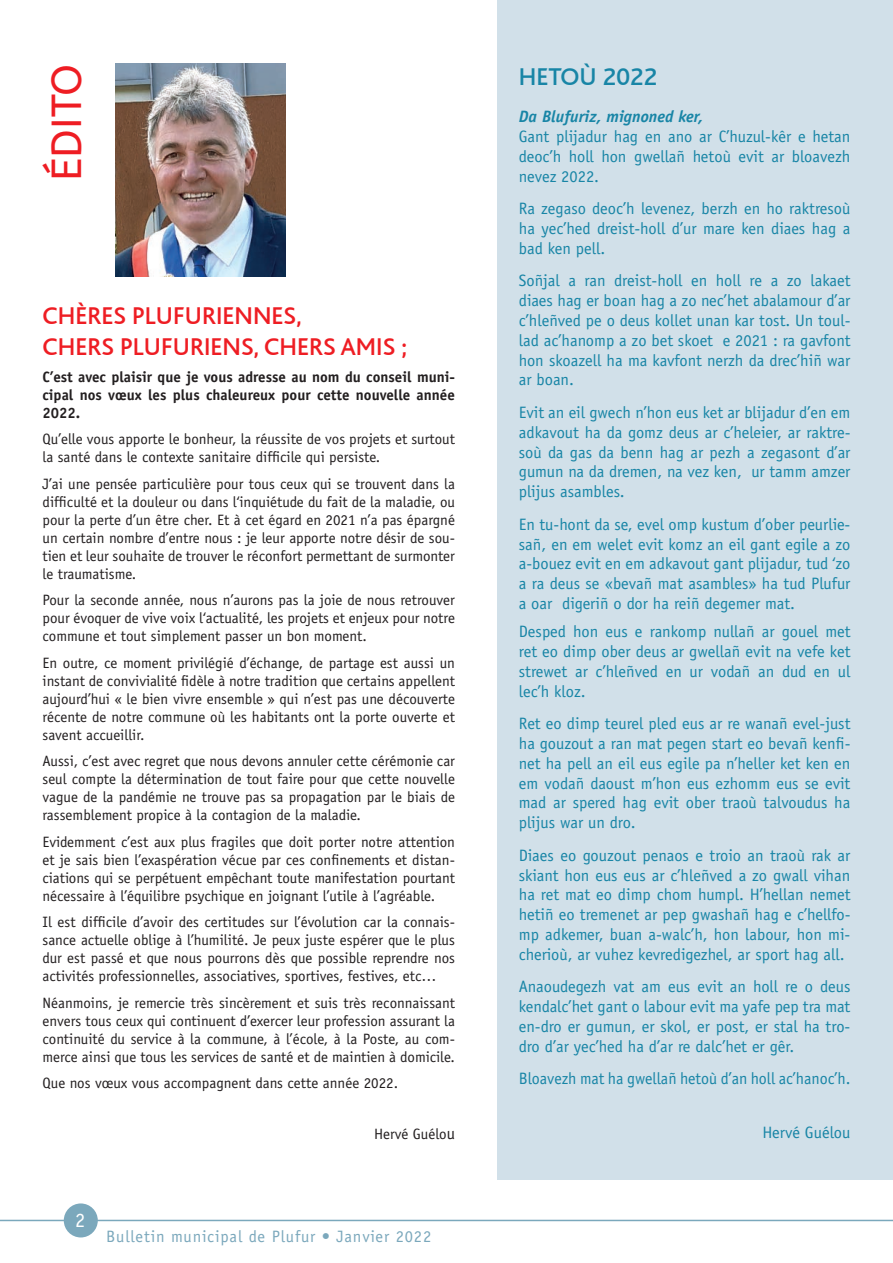
<style>
.page{position:relative;width:893px;height:1263px;background:#fff}
.page>*{position:absolute;margin:0;border:0;box-sizing:border-box;transform-origin:0 0}
.t1{font:42px "A Bee Zee";color:#ee1d23}
.t2{font:500 25.5px/31.5px "Bliss";color:#ee1d23}
.t3{font:500 25.5px "Bliss";color:#1885a6}
.t4{font:20.25px "Officina Sans";color:#fff}
.t5{font:16.5px/19.8px "Officina Sans";color:#1885a6;text-align:justify}
.t6{font:16.5px "Officina Sans";letter-spacing:.05em;color:#7ba8bc}
.t7{font:italic 700 16.5px "Officina Sans";color:#1885a6}
.t8{font:15px/18px "Officina Sans";color:#231f20;text-align:justify}
.t9{font:700 15px/18px "Officina Sans";color:#231f20;text-align:justify}
.s1{font-size:16.5px}
</style>
<div class="page">
<hr style="left:0;top:1220px;width:893px;height:1px;background:#7ba8bc">
<div style="left:64px;top:1203px;width:34px;height:34px;background:#7ba8bc;border-radius:50%"></div>
<img style="left:116px;top:64px;width:170px;height:212px">
<div style="left:497px;top:0;width:396px;height:1179px;background:#d1e0e9"></div>
<h1 class="t1" style="left:43px;top:181px;width:119px;rotate:-90deg">ÉDITO</h1>
<h2 class="t2" style="left:43px;top:300px;width:366px">CHÈRES PLUFURIENNES,<br>CHERS PLUFURIENS, CHERS AMIS ;</h2>
<p class="t9" style="left:43px;top:367px;width:414px">C’est avec plaisir que je vous adresse au nom du conseil muni&shy;cipal nos vœux les plus chaleureux pour cette nouvelle année 2022.</p>
<p class="t8" style="left:43px;top:430px;width:414px">Qu’elle vous apporte le bonheur, la réussite de vos projets et surtout la santé dans le contexte sanitaire difficile qui persiste.</p>
<p class="t8" style="left:43px;top:475px;width:414px">J’ai une pensée particulière pour tous ceux qui se trouvent dans la difficulté et la douleur ou dans l‘inquiétude du fait de la maladie, ou pour la perte d’un être cher. Et à cet égard en 2021 n’a pas épargné un certain nombre d’entre nous : je leur apporte notre désir de sou&shy;tien et leur souhaite de trouver le réconfort permettant de surmonter le traumatisme.</p>
<p class="t8" style="left:43px;top:591px;width:414px">Pour la seconde année, nous n’aurons pas la joie de nous retrouver pour évoquer de vive voix l‘actualité, les projets et enjeux pour notre commune et tout simplement passer un bon moment.</p>
<p class="t8" style="left:43px;top:654px;width:414px">En outre, ce moment privilégié d’échange, de partage est aussi un instant de convivialité fidèle à notre tradition que certains appellent aujourd’hui « le bien vivre ensemble » qui n’est pas une découverte récente de notre commune où les habitants ont la porte ouverte et savent accueillir.</p>
<p class="t8" style="left:43px;top:752px;width:414px">Aussi, c’est avec regret que nous devons annuler cette cérémonie car seul compte la détermination de tout faire pour que cette nouvelle vague de la pandémie ne trouve pas sa propagation par le biais de rassemblement propice à la contagion de la maladie.</p>
<p class="t8" style="left:43px;top:833px;width:414px">Evidemment c’est aux plus fragiles que doit porter notre attention et je sais bien l’exaspération vécue par ces confinements et distan&shy;ciations qui se perpétuent empêchant toute manifestation pourtant nécessaire à l’équilibre psychique en joignant l’utile à l’agréable.</p>
<p class="t8" style="left:43px;top:913px;width:414px">Il est difficile d’avoir des certitudes sur l’évolution car la connais&shy;sance actuelle oblige à l’humilité. Je peux juste espérer que le plus dur est passé et que nous pourrons dès que possible reprendre nos activités professionnelles, associatives, sportives, festives, etc…</p>
<p class="t8" style="left:43px;top:994px;width:414px">Néanmoins, je remercie très sincèrement et suis très reconnaissant envers tous ceux qui continuent d’exercer leur profession assurant la continuité du service à la commune, à l’école, à la Poste, au com&shy;merce ainsi que tous les services de santé et de maintien à domicile.</p>
<p class="t8" style="left:43px;top:1074px;width:357px">Que nos vœux vous accompagnent dans cette année 2022.</p>
<p class="t8" style="left:374px;top:1125px;width:82px">Hervé Guélo<span class="s1">u</span></p>
<h3 class="t4" style="left:75px;top:1209px;width:12px">2</h3>
<p class="t6" style="left:106px;top:1226px;width:326px">Bulletin municipal de Plufur • Janvier 2022</p>
<h2 class="t3" style="left:519px;top:64px;width:140px">HETOÙ 2022</h2>
<p class="t7" style="left:519px;top:107px;width:186px">Da Blufuriz, mignoned ker,</p>
<p class="t5" style="left:519px;top:127px;width:333px">Gant plijadur hag en ano ar C’huzul-kêr e hetan deoc’h holl hon gwellañ hetoù evit ar bloavezh nevez 2022.</p>
<p class="t5" style="left:519px;top:199px;width:333px">Ra zegaso deoc’h levenez, berzh en ho raktresoù ha yec’hed dreist-holl d’ur mare ken diaes hag a bad ken pell.</p>
<p class="t5" style="left:519px;top:271px;width:333px">Soñjal a ran dreist-holl en holl re a zo lakaet diaes hag er boan hag a zo nec’het abalamour d’ar c’hleñved pe o deus kollet unan kar tost. Un toul&shy;lad ac’hanomp a zo bet skoet e 2021 : ra gavfont hon skoazell ha ma kavfont nerzh da drec’hiñ war ar boan.</p>
<p class="t5" style="left:519px;top:402px;width:333px">Evit an eil gwech n’hon eus ket ar blijadur d’en em adkavout ha da gomz deus ar c’heleier, ar raktre&shy;soù da gas da benn hag ar pezh a zegasont d’ar gumun na da dremen, na vez ken, ur tamm amzer plijus asambles.</p>
<p class="t5" style="left:519px;top:514px;width:333px">En tu-hont da se, evel omp kustum d’ober peurlie&shy;sañ, en em welet evit komz an eil gant egile a zo a-bouez evit en em adkavout gant plijadur, tud ‘zo a ra deus se «bevañ mat asambles» ha tud Plufur a oar digeriñ o dor ha reiñ degemer mat.</p>
<p class="t5" style="left:519px;top:622px;width:333px">Desped hon eus e rankomp nullañ ar gouel met ret eo dimp ober deus ar gwellañ evit na vefe ket strewet ar c’hleñved en ur vodañ an dud en ul lec’h kloz.</p>
<p class="t5" style="left:519px;top:714px;width:333px">Ret eo dimp teurel pled eus ar re wanañ evel-just ha gouzout a ran mat pegen start eo bevañ kenfi&shy;net ha pell an eil eus egile pa n’heller ket ken en em vodañ daoust m’hon eus ezhomm eus se evit mad ar spered hag evit ober traoù talvoudus ha plijus war un dro.</p>
<p class="t5" style="left:519px;top:845px;width:333px">Diaes eo gouzout penaos e troio an traoù rak ar skiant hon eus eus ar c’hleñved a zo gwall vihan ha ret mat eo dimp chom humpl. H’hellan nemet hetiñ eo tremenet ar pep gwashañ hag e c’hellfo&shy;mp adkemer, buan a-walc’h, hon labour, hon mi&shy;cherioù, ar vuhez kevredigezhel, ar sport hag all.</p>
<p class="t5" style="left:519px;top:977px;width:333px">Anaoudegezh vat am eus evit an holl re o deus kendalc’het gant o labour evit ma yafe pep tra mat en-dro er gumun, er skol, er post, er stal ha tro&shy;dro d’ar yec’hed ha d’ar re dalc’het er gêr.</p>
<p class="t5" style="left:519px;top:1069px;width:333px">Bloavezh mat ha gwellañ hetoù d’an holl ac’hanoc’h.</p>
<p class="t5" style="left:762px;top:1123px;width:89px">Hervé Guélou</p>
</div>
